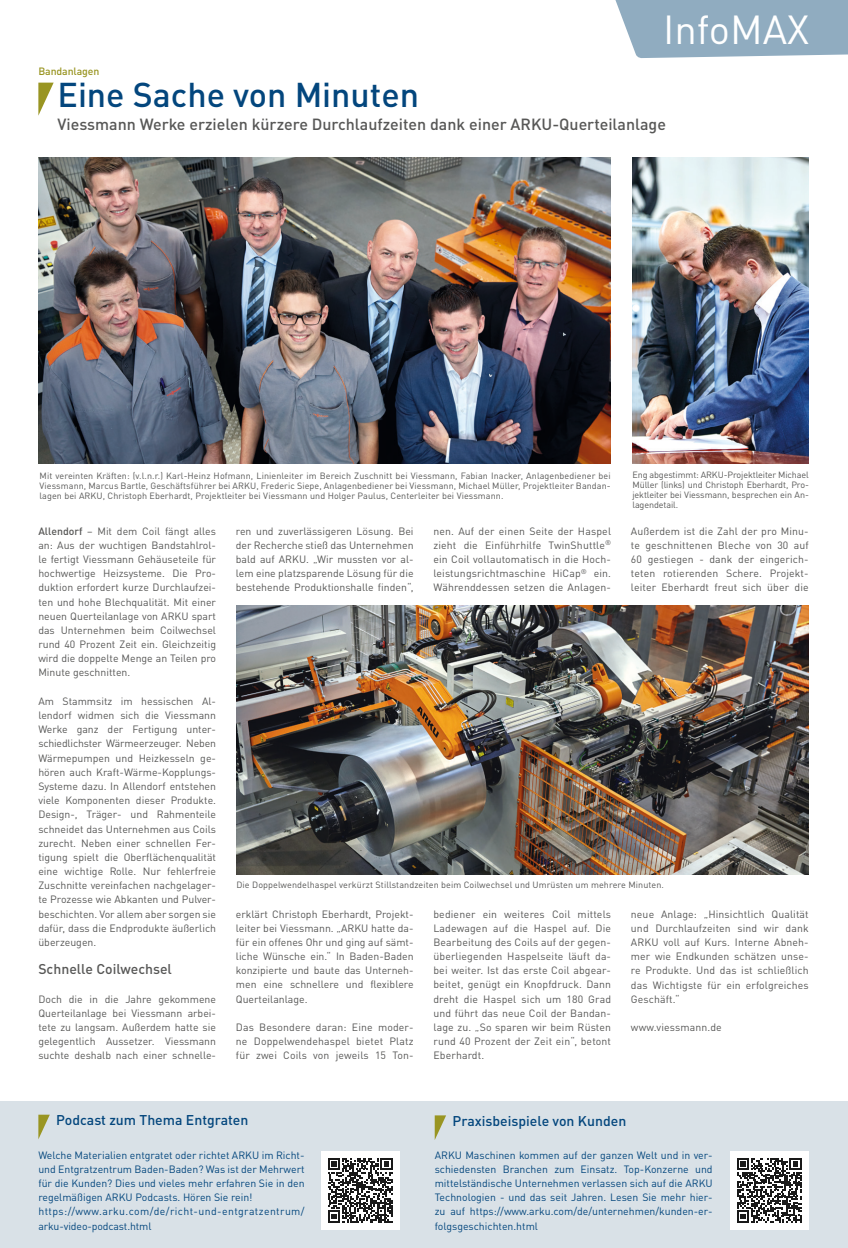
<style>
.page{position:relative;width:848px;height:1248px;background:#fff}
.page>*{position:absolute;margin:0;border:0;box-sizing:border-box;transform-origin:0 0}
.t1{font:40px "DINOT";color:#fff}
.t2{font:500 34px "DINOT";color:#03467d}
.t3{font:500 16px "DINOT";color:#575756}
.t4{font:500 14px "DINOT";color:#03467d}
.t5{font:500 14px "DINOT";color:#575756}
.t6{font:10.5px/14.2px "DINOT";color:#575756;text-align:justify}
.t7{font:10.5px/14.2px "DINOT";color:#03467d}
.t8{font:500 10.5px "DINOT";letter-spacing:-.01em;color:#999522}
.t9{font:9px/10px "DINOT";letter-spacing:.01em;color:#575756;text-align:justify}
.s1{font-weight:500}
</style>
<div class="page">
<svg style="left:615px;top:0;width:233px;height:58px;background:#98b2c4"></svg>
<div style="left:0;top:1101px;width:848px;height:146px;background:#d9e1e7"></div>
<svg style="left:38px;top:1114px;width:12px;height:25px"></svg>
<div style="left:321px;top:1150px;width:78px;height:79px;background:#fff"></div>
<svg style="left:328px;top:1158px;width:64px;height:64px"></svg>
<div style="left:730px;top:1150px;width:78px;height:79px;background:#fff"></div>
<svg style="left:737px;top:1158px;width:64px;height:64px"></svg>
<img style="left:38px;top:157px;width:572px;height:306px">
<img style="left:236px;top:605px;width:572px;height:269px">
<img style="left:632px;top:157px;width:176px;height:306px">
<svg style="left:38px;top:83px;width:16px;height:33px"></svg>
<svg style="left:435px;top:1115px;width:11px;height:24px"></svg>
<p class="t8" style="left:38px;top:64px;width:62px">Bandanlagen</p>
<h1 class="t1" style="left:663px;top:4px;width:147px">InfoMAX</h1>
<h2 class="t2" style="left:57px;top:73px;width:363px">Eine Sache von Minuten</h2>
<h3 class="t3" style="left:57px;top:114px;width:610px">Viessmann Werke erzielen kürzere Durchlaufzeiten dank einer ARKU-Querteilanlage</h3>
<p class="t9" style="left:40px;top:470px;width:572px">Mit vereinten Kräften: (v.l.n.r.) Karl-Heinz Hofmann, Linienleiter im Bereich Zuschnitt bei Viessmann, Fabian Inacker, Anlagenbediener bei Viessmann, Marcus Bartle, Geschäftsführer bei ARKU, Frederic Siepe, Anlagenbediener bei Viessmann, Michael Müller, Projektleiter Bandan&shy;lagen bei ARKU, Christoph Eberhardt, Projektleiter bei Viessmann und Holger Paulus, Centerleiter bei Viessmann.</p>
<p class="t9" style="left:632px;top:470px;width:178px">Eng abgestimmt: ARKU-Projektleiter Michael Müller (links) und Christoph Eberhardt, Pro&shy;jektleiter bei Viessmann, besprechen ein An&shy;lagendetail.</p>
<p class="t6" style="left:38px;top:523px;width:179px"><span class="s1">Allendorf</span> – Mit dem Coil fängt alles an: Aus der wuchtigen Bandstahlrol&shy;le fertigt Viessmann Gehäuseteile für hochwertige Heizsysteme. Die Pro&shy;duktion erfordert kurze Durchlaufzei&shy;ten und hohe Blechqualität. Mit einer neuen Querteilanlage von ARKU spart das Unternehmen beim Coilwechsel rund 40 Prozent Zeit ein. Gleichzeitig wird die doppelte Menge an Teilen pro Minute geschnitten.</p>
<p class="t6" style="left:38px;top:693px;width:179px">Am Stammsitz im hessischen Al&shy;lendorf widmen sich die Viessmann Werke ganz der Fertigung unter&shy;schiedlichster Wärmeerzeuger. Neben Wärmepumpen und Heizkesseln ge&shy;hören auch Kraft-Wärme-Kopplungs-Systeme dazu. In Allendorf entstehen viele Komponenten dieser Produkte.<br>Design-, Träger- und Rahmenteile schneidet das Unternehmen aus Coils zurecht. Neben einer schnellen Fer&shy;tigung spielt die Oberflächenqualität eine wichtige Rolle. Nur fehlerfreie Zuschnitte vereinfachen nachgelager&shy;te Prozesse wie Abkanten und Pulver&shy;beschichten. Vor allem aber sorgen sie dafür, dass die Endprodukte äußerlich überzeugen.</p>
<h3 class="t5" style="left:38px;top:960px;width:135px">Schnelle Coilwechsel</h3>
<p class="t6" style="left:38px;top:991px;width:179px">Doch die in die Jahre gekommene Querteilanlage bei Viessmann arbei&shy;tete zu langsam. Außerdem hatte sie gelegentlich Aussetzer. Viessmann suchte deshalb nach einer schnelle-</p>
<p class="t6" style="left:236px;top:523px;width:179px">ren und zuverlässigeren Lösung. Bei der Recherche stieß das Unternehmen bald auf ARKU. „Wir mussten vor al&shy;lem eine platzsparende Lösung für die bestehende Produktionshalle finden“,</p>
<p class="t6" style="left:433px;top:523px;width:179px">nen. Auf der einen Seite der Haspel zieht die Einführhilfe TwinShuttle<sup>® </sup>ein Coil vollautomatisch in die Hoch&shy;leistungsrichtmaschine HiCap<sup>®</sup> ein.<br>Währenddessen setzen die Anlagen-</p>
<p class="t6" style="left:631px;top:523px;width:179px">Außerdem ist die Zahl der pro Minu&shy;te geschnittenen Bleche von 30 auf 60 gestiegen - dank der eingerich&shy;teten rotierenden Schere. Projekt&shy;leiter Eberhardt freut sich über die</p>
<p class="t9" style="left:236px;top:879px;width:429px">Die Doppelwendelhaspel verkürzt Stillstandzeiten beim Coilwechsel und Umrüsten um mehrere Minuten.</p>
<p class="t6" style="left:236px;top:906px;width:179px">erklärt Christoph Eberhardt, Projekt&shy;leiter bei Viessmann. „ARKU hatte da&shy;für ein offenes Ohr und ging auf sämt&shy;liche Wünsche ein.“ In Baden-Baden konzipierte und baute das Unterneh&shy;men eine schnellere und flexiblere Querteilanlage.</p>
<p class="t6" style="left:236px;top:1019px;width:179px">Das Besondere daran: Eine moder&shy;ne Doppelwendehaspel bietet Platz für zwei Coils von jeweils 15 Ton-</p>
<p class="t6" style="left:433px;top:906px;width:179px">bediener ein weiteres Coil mittels Ladewagen auf die Haspel auf. Die Bearbeitung des Coils auf der gegen&shy;überliegenden Haspelseite läuft da&shy;bei weiter. Ist das erste Coil abgear&shy;beitet, genügt ein Knopfdruck. Dann dreht die Haspel sich um 180 Grad und führt das neue Coil der Bandan&shy;lage zu. „So sparen wir beim Rüsten rund 40 Prozent der Zeit ein“, betont Eberhardt.</p>
<p class="t6" style="left:631px;top:906px;width:179px">neue Anlage: „Hinsichtlich Qualität und Durchlaufzeiten sind wir dank ARKU voll auf Kurs. Interne Abneh&shy;mer wie Endkunden schätzen unse&shy;re Produkte. Und das ist schließlich das Wichtigste für ein erfolgreiches Geschäft.“</p>
<p class="t6" style="left:631px;top:1019px;width:92px">www.viessmann.de</p>
<h3 class="t4" style="left:56px;top:1111px;width:194px">Podcast zum Thema Entgraten</h3>
<p class="t7" style="left:38px;top:1147px;width:268px">Welche Materialien entgratet oder richtet ARKU im Richt&shy;und Entgratzentrum Baden-Baden? Was ist der Mehrwert für die Kunden? Dies und vieles mehr erfahren Sie in den regelmäßigen ARKU Podcasts. Hören Sie rein! https://www.arku.com/de/richt-und-entgratzentrum/ arku-video-podcast.html</p>
<h3 class="t4" style="left:452px;top:1111px;width:175px">Praxisbeispiele von Kunden</h3>
<p class="t7" style="left:435px;top:1147px;width:279px;text-align:justify">ARKU Maschinen kommen auf der ganzen Welt und in ver&shy;schiedensten Branchen zum Einsatz. Top-Konzerne und mittelständische Unternehmen verlassen sich auf die ARKU Technologien - und das seit Jahren. Lesen Sie mehr hier&shy;zu auf https://www.arku.com/de/unternehmen/kunden-er&shy;folgsgeschichten.html</p>
</div>
